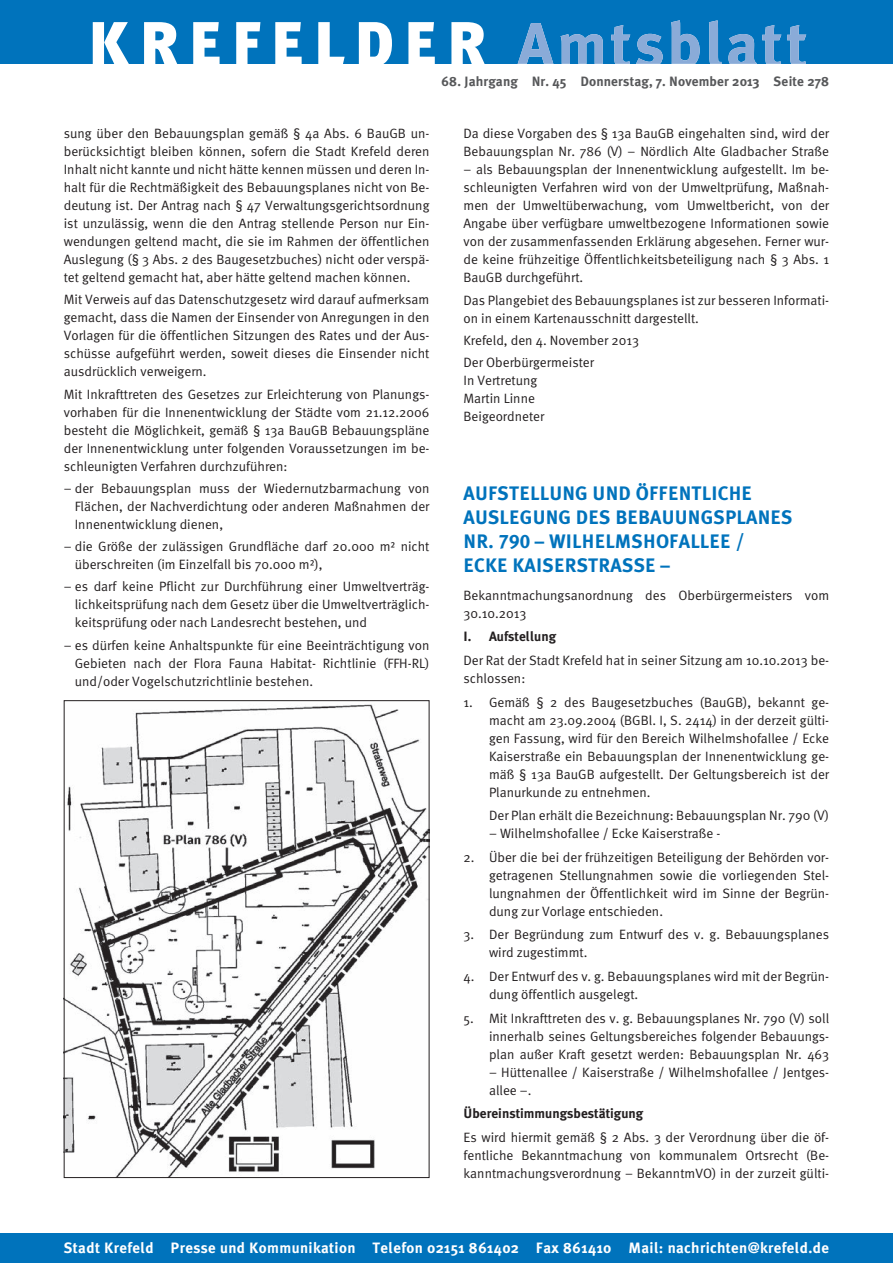
<style>
.page{position:relative;width:893px;height:1263px;background:#fff}
.page>*{position:absolute;margin:0;border:0;box-sizing:border-box;transform-origin:0 0}
.t1{font:700 19.5px/24px "Meta Plus";letter-spacing:.01em;color:#0073bc}
.t2{font:700 15px "Meta Plus";letter-spacing:.025em;color:#fff}
.t3{font:13.5px/18px "Meta Normal";color:#231f20;text-align:justify}
.t4{font:700 13.5px "Meta Plus";letter-spacing:.01em;color:#57585a}
.t5{font:700 13.5px "Meta Plus";color:#231f20}
.s1{font-family:"Meta Plus Bold Caps";font-weight:400}
</style>
<div class="page">
<div style="left:0;top:0;width:893px;height:64px;background:#0073bc"></div>
<svg style="left:93px;top:22px;width:392px;height:42px"></svg>
<svg style="left:517px;top:20px;width:289px;height:44px"></svg>
<div style="left:0;top:1233px;width:893px;height:30px;background:#0073bc"></div>
<img style="left:66px;top:704px;width:361px;height:472px">
<p class="t4" style="left:442px;top:76px;width:389px">68. Jahrgang Nr. 45 Donnerstag, 7. November 2013 Seite 278</p>
<p class="t3" style="left:64px;top:124px;width:367px">sung über den Bebauungsplan gemäß § 4a Abs. 6 BauGB un&shy;berücksichtigt bleiben können, sofern die Stadt Krefeld deren Inhalt nicht kannte und nicht hätte kennen müssen und deren In&shy;halt für die Rechtmäßigkeit des Bebauungsplanes nicht von Be&shy;deutung ist. Der Antrag nach § 47 Verwaltungsgerichtsordnung ist unzulässig, wenn die den Antrag stellende Person nur Ein&shy;wendungen geltend macht, die sie im Rahmen der öffentlichen Auslegung (§ 3 Abs. 2 des Baugesetzbuches) nicht oder verspä&shy;tet geltend gemacht hat, aber hätte geltend machen können.</p>
<p class="t3" style="left:64px;top:291px;width:367px">Mit Verweis auf das Datenschutzgesetz wird darauf aufmerksam gemacht, dass die Namen der Einsender von Anregungen in den Vorlagen für die öffentlichen Sitzungen des Rates und der Aus&shy;schüsse aufgeführt werden, soweit dieses die Einsender nicht ausdrücklich verweigern.</p>
<p class="t3" style="left:64px;top:385px;width:367px">Mit Inkrafttreten des Gesetzes zur Erleichterung von Planungs&shy;vorhaben für die Innenentwicklung der Städte vom 21.12.2006 besteht die Möglichkeit, gemäß § 13a BauGB Bebauungspläne der Innenentwicklung unter folgenden Voraussetzungen im be&shy;schleunigten Verfahren durchzuführen:</p>
<p class="t3" style="left:75px;top:479px;width:356px;text-indent:-11px">– der Bebauungsplan muss der Wiedernutzbarmachung von Flächen, der Nachverdichtung oder anderen Maßnahmen der Innenentwicklung dienen,</p>
<p class="t3" style="left:75px;top:537px;width:356px;text-indent:-11px">– die Größe der zulässigen Grundfläche darf 20.000 m² nicht überschreiten (im Einzelfall bis 70.000 m²),</p>
<p class="t3" style="left:75px;top:577px;width:356px;text-indent:-11px">– es darf keine Pflicht zur Durchführung einer Umweltverträg&shy;lichkeitsprüfung nach dem Gesetz über die Umweltverträglich&shy;keitsprüfung oder nach Landesrecht bestehen, und</p>
<p class="t3" style="left:75px;top:636px;width:356px;text-indent:-11px">– es dürfen keine Anhaltspunkte für eine Beeinträchtigung von Gebieten nach der Flora Fauna Habitat- Richtlinie (FFH-RL) und/oder Vogelschutzrichtlinie bestehen.</p>
<p class="t3" style="left:463px;top:124px;width:367px">Da diese Vorgaben des § 13a BauGB eingehalten sind, wird der<br>Bebauungsplan Nr. 786 (V) – Nördlich Alte Gladbacher Straße</p>
<p class="t3" style="left:463px;top:160px;width:367px">– als Bebauungsplan der Innenentwicklung aufgestellt. Im be&shy;schleunigten Verfahren wird von der Umweltprüfung, Maßnah&shy;men der Umweltüberwachung, vom Umweltbericht, von der Angabe über verfügbare umweltbezogene Informationen sowie von der zusammenfassenden Erklärung abgesehen. Ferner wur&shy;de keine frühzeitige Öffentlichkeitsbeteiligung nach § 3 Abs. 1<br>BauGB durchgeführt.</p>
<p class="t3" style="left:463px;top:291px;width:367px">Das Plangebiet des Bebauungsplanes ist zur besseren Informati&shy;on in einem Kartenausschnitt dargestellt.</p>
<p class="t3" style="left:463px;top:329px;width:177px;line-height:22.2px">Krefeld, den 4. November 2013<br>Der Oberbürgermeister</p>
<p class="t3" style="left:463px;top:371px;width:82px;text-align:left">In Vertretung<br>Martin Linne<br>Beigeordneter</p>
<h1 class="t1" style="left:463px;top:482px;width:331px">AUFSTELLUNG UND ÖFFENTLICHE<br>AUSLEGUNG DES BEBAUUNGSPLANES<br>NR. <span class="s1">790</span> – WILHELMSHOFALLEE /<br>ECKE KAISER STRASSE –</h1>
<p class="t3" style="left:463px;top:586px;width:367px">Bekanntmachungsanordnung des Oberbürgermeisters vom<br>30.10.2013</p>
<p class="t5" style="left:463px;top:631px;width:94px">I. Aufstellung</p>
<p class="t3" style="left:463px;top:651px;width:367px">Der Rat der Stadt Krefeld hat in seiner Sitzung am 10.10.2013 be&shy;schlossen:</p>
<p class="t3" style="left:489px;top:693px;width:342px;text-indent:-26px">1. Gemäß § 2 des Baugesetzbuches (BauGB), bekannt ge&shy;macht am 23.09.2004 (BGBl. I, S. 2414) in der derzeit gülti&shy;gen Fassung, wird für den Bereich Wilhelmshofallee / Ecke Kaiserstraße ein Bebauungsplan der Innenentwicklung ge&shy;mäß § 13a BauGB aufgestellt. Der Geltungsbereich ist der Planurkunde zu entnehmen.</p>
<p class="t3" style="left:489px;top:806px;width:342px">Der Plan erhält die Bezeichnung: Bebauungsplan Nr. 790 (V)</p>
<p class="t3" style="left:489px;top:824px;width:233px">– Wilhelmshofallee / Ecke Kaiserstraße -</p>
<p class="t3" style="left:489px;top:848px;width:342px;text-indent:-26px">2. Über die bei der frühzeitigen Beteiligung der Behörden vor&shy;getragenen Stellungnahmen sowie die vorliegenden Stel&shy;lungnahmen der Öffentlichkeit wird im Sinne der Begrün&shy;dung zur Vorlage entschieden.</p>
<p class="t3" style="left:489px;top:925px;width:342px;text-indent:-26px">3. Der Begründung zum Entwurf des v. g. Bebauungsplanes wird zugestimmt.</p>
<p class="t3" style="left:489px;top:967px;width:342px;text-indent:-26px">4. Der Entwurf des v. g. Bebauungsplanes wird mit der Begrün&shy;dung öffentlich ausgelegt.</p>
<p class="t3" style="left:489px;top:1009px;width:342px;text-indent:-26px">5. Mit Inkrafttreten des v. g. Bebauungsplanes Nr. 790 (V) soll innerhalb seines Geltungsbereiches folgender Bebauungs&shy;plan außer Kraft gesetzt werden: Bebauungsplan Nr. 463</p>
<p class="t3" style="left:489px;top:1063px;width:342px">– Hüttenallee / Kaiserstraße / Wilhelmshofallee / Jentges&shy;allee –.</p>
<p class="t5" style="left:463px;top:1108px;width:181px">Übereinstimmungsbestätigung</p>
<p class="t3" style="left:463px;top:1128px;width:367px">Es wird hiermit gemäß § 2 Abs. 3 der Verordnung über die öf&shy;fentliche Bekanntmachung von kommunalem Ortsrecht (Be&shy;kanntmachungsverordnung – BekanntmVO) in der zurzeit gülti-</p>
<p class="t2" style="left:64px;top:1242px;width:767px">Stadt Krefeld Presse und Kommunikation Telefon 02151 861402 Fax 861410 Mail: nachrichten@krefeld.de</p>
</div>
